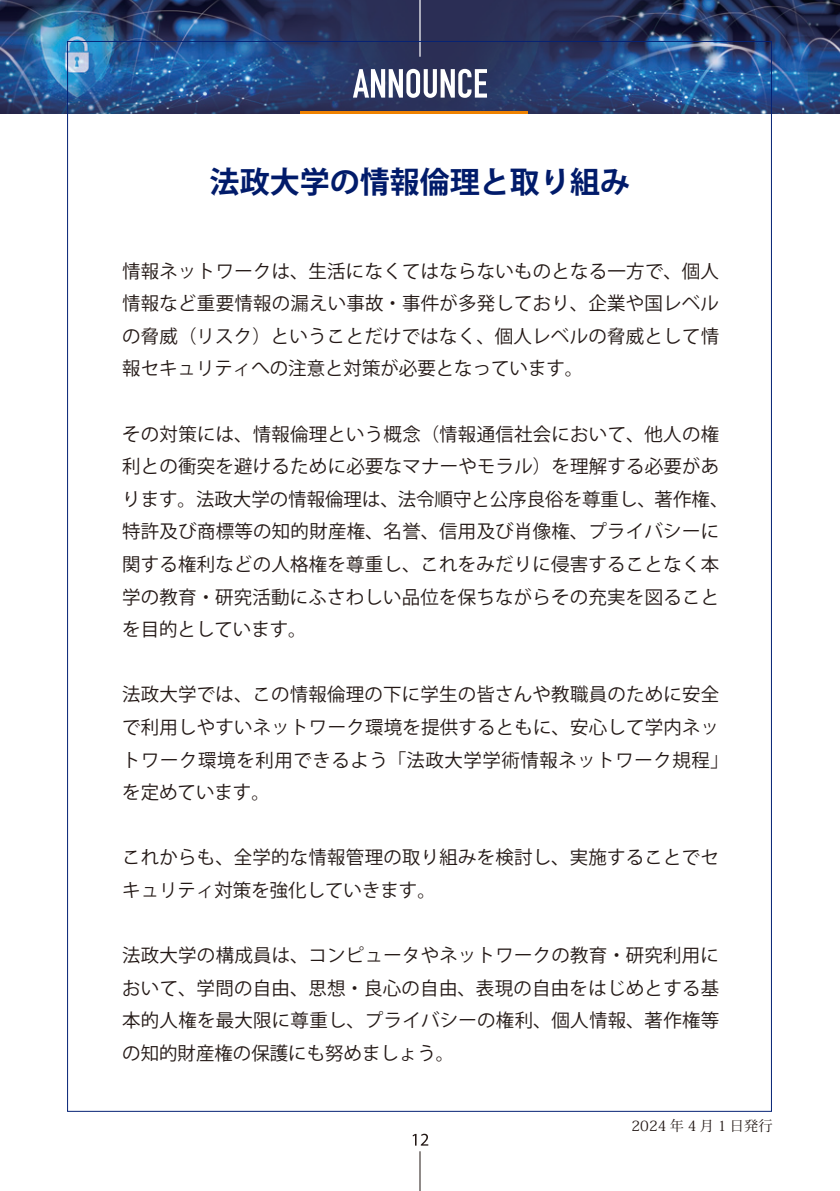
<style>
.page{position:relative;width:840px;height:1191px;background:#fff}
.page>*{position:absolute;margin:0;border:0;box-sizing:border-box;transform-origin:0 0}
.t1{font:700 30px "Koz Go Pro";color:#011b6a}
.t2{font:18.4px/32.6px "Koz Go Pro";letter-spacing:.015em;color:#231815}
.t3{font:14.2px "Koz Min Pro";color:#231815}
</style>
<div class="page">
<img style="left:0;top:0;width:839px;height:113px">
<hr style="left:300px;top:111px;width:227px;height:2px;background:#ef8200">
<hr style="left:419px;top:1151px;width:1px;height:40px;background:#231815">
<hr style="left:419px;top:0;width:1px;height:57px;background:#fff">
<svg style="left:412px;top:1133px;width:16px;height:12px"></svg>
<svg style="left:353px;top:69px;width:133px;height:29px"></svg>
<p class="t1" style="left:209px;top:162px;width:421px">法政大学の情報倫理と取り組み</p>
<p class="t2" style="left:122px;top:255px;width:598px;text-align:justify">情報ネットワークは、生活になくてはならないものとなる一方で、個人情報など重要情報の漏えい事故・事件が多発しており、企業や国レベルの脅威（リスク）ということだけではなく、個人レベルの脅威として情報セキュリティへの注意と対策が必要となっています。</p>
<p class="t2" style="left:122px;top:418px;width:607px">その対策には、情報倫理という概念（情報通信社会において、他人の権利との衝突を避けるために必要なマナーやモラル）を理解する必要があります。法政大学の情報倫理は、法令順守と公序良俗を尊重し、著作権、特許及び商標等の知的財産権、名誉、信用及び肖像権、プライバシーに関する権利などの人格権を尊重し、これをみだりに侵害することなく本学の教育・研究活動にふさわしい品位を保ちながらその充実を図ることを目的としています。</p>
<p class="t2" style="left:122px;top:679px;width:607px">法政大学では、この情報倫理の下に学生の皆さんや教職員のために安全で利用しやすいネットワーク環境を提供するともに、安心して学内ネットワーク環境を利用できるよう「法政大学学術情報ネットワーク規程」を定めています。</p>
<p class="t2" style="left:122px;top:842px;width:598px">これからも、全学的な情報管理の取り組みを検討し、実施することでセキュリティ対策を強化していきます。</p>
<p class="t2" style="left:122px;top:939px;width:598px;text-align:justify">法政大学の構成員は、コンピュータやネットワークの教育・研究利用において、学問の自由、思想・良心の自由、表現の自由をはじめとする基本的人権を最大限に尊重し、プライバシーの権利、個人情報、著作権等の知的財産権の保護にも努めましょう。</p>
<p class="t3" style="left:631px;top:1115px;width:142px">2024 年 4 月 1 日発行</p>
</div>
